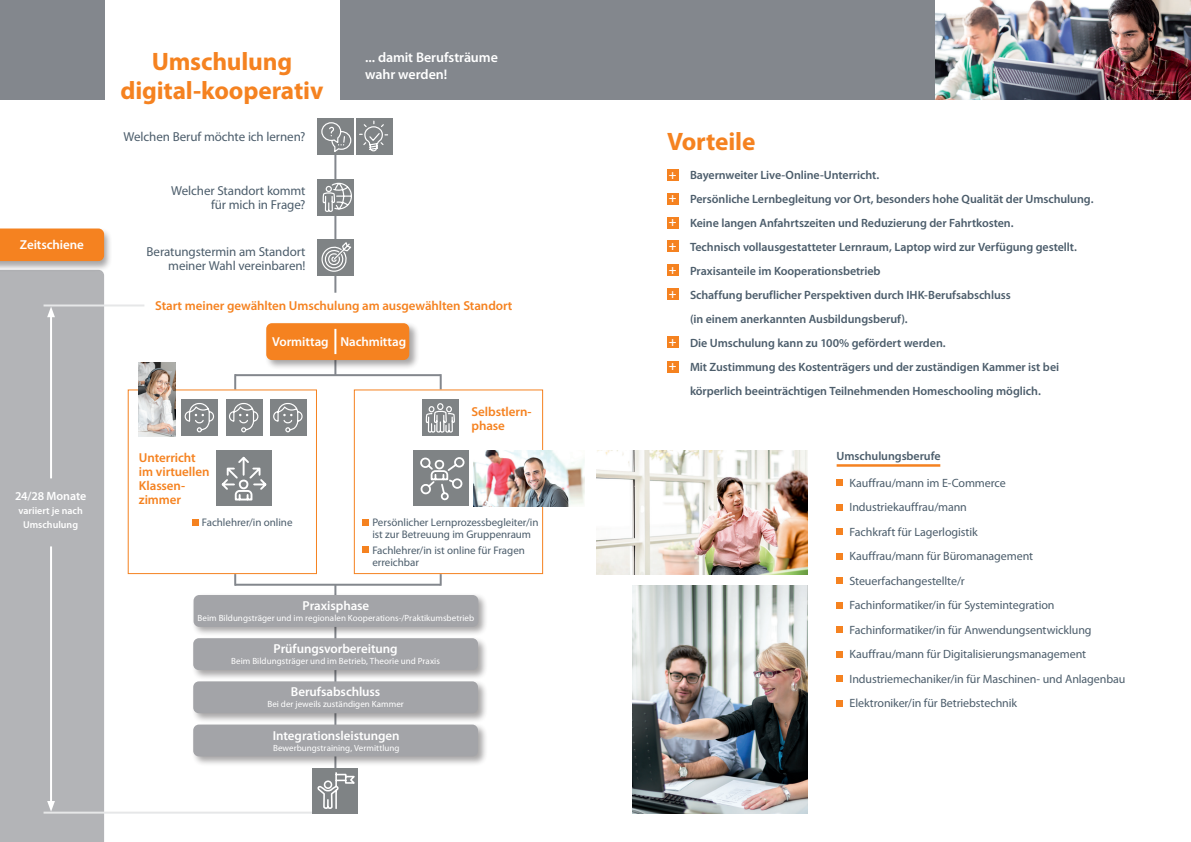
<style>
.page{position:relative;width:1191px;height:842px;background:#fff}
.page>*{position:absolute;margin:0;border:0;box-sizing:border-box;transform-origin:0 0}
.t1{font:700 25.3px/29px "Myriad Pro";letter-spacing:-.01em;color:#f58220;text-align:center}
.t2{font:600 14px/16.8px "Myriad Pro";letter-spacing:-.005em;color:#fff}
.t3{font:13px/14px "Myriad Pro";letter-spacing:-.005em;color:#4c5d6b;text-align:right}
.t4{font:600 13px "Myriad Pro";letter-spacing:-.005em;color:#fff}
.t5{font:600 13px/14px "Myriad Pro";letter-spacing:-.005em;color:#f58220}
.t6{font:600 12px/24px "Myriad Pro";letter-spacing:-.005em;color:#4c5d6b}
.t7{font:12px/24.5px "Myriad Pro";letter-spacing:-.01em;color:#4c5d6b}
.t8{font:600 12px "Myriad Pro";letter-spacing:-.01em;color:#fff}
.t9{font:11px/12px "Myriad Pro";letter-spacing:-.005em;color:#4c5d6b}
.t10{font:600 10px/14px "Myriad Pro";color:#fff;text-align:center}
.t11{font:9px "Myriad Pro";letter-spacing:.005em;color:#fff}
</style>
<div class="page">
<svg style="left:334px;top:586px;width:2px;height:7px"></svg>
<hr style="left:235px;top:584px;width:205px;height:2px;background:#83878d">
<svg style="left:234px;top:574px;width:2px;height:12px"></svg>
<svg style="left:440px;top:574px;width:2px;height:12px"></svg>
<hr style="left:235px;top:374px;width:205px;height:2px;background:#83878d">
<svg style="left:234px;top:374px;width:2px;height:15px"></svg>
<svg style="left:440px;top:374px;width:2px;height:15px"></svg>
<svg style="left:362px;top:519px;width:6px;height:6px"></svg>
<svg style="left:362px;top:547px;width:6px;height:6px"></svg>
<div style="left:354px;top:389px;width:189px;height:185px;border:1px solid #f58220"></div>
<div style="left:0;top:0;width:104px;height:99px;background:#83878d"></div>
<div style="left:340px;top:0;width:255px;height:99px;background:#83878d"></div>
<hr style="left:334px;top:155px;width:2px;height:138px;background:#83878d">
<div style="left:0;top:272px;width:104px;height:570px;background:#b3b4b7"></div>
<div style="left:0;top:227px;width:113px;height:45px;background:#231f20;opacity:.4"></div>
<div style="left:0;top:228px;width:104px;height:33px;background:#f58220"></div>
<svg style="left:317px;top:179px;width:37px;height:37px"></svg>
<div style="left:264px;top:321px;width:155px;height:49px;background:#231f20;opacity:.4"></div>
<div style="left:266px;top:323px;width:143px;height:37px;background:#f58220;border-radius:6px"></div>
<hr style="left:334px;top:329px;width:2px;height:25px;background:#fff">
<hr style="left:50px;top:313px;width:2px;height:165px;background:#fff">
<svg style="left:47px;top:306px;width:8px;height:11px"></svg>
<hr style="left:334px;top:625px;width:2px;height:154px;background:#83878d">
<div style="left:413px;top:451px;width:55px;height:55px;background:#7f8385"></div>
<svg style="left:420px;top:457px;width:45px;height:44px"></svg>
<svg style="left:317px;top:240px;width:37px;height:36px"></svg>
<div style="left:317px;top:118px;width:37px;height:37px;background:#7f8385"></div>
<svg style="left:321px;top:118px;width:72px;height:37px"></svg>
<div style="left:422px;top:399px;width:37px;height:37px;background:#7f8385"></div>
<svg style="left:425px;top:403px;width:30px;height:30px"></svg>
<hr style="left:50px;top:546px;width:2px;height:259px;background:#fff">
<svg style="left:47px;top:801px;width:8px;height:11px"></svg>
<hr style="left:44px;top:304px;width:100px;height:2px;background:#e6e7e8">
<div style="left:191px;top:636px;width:297px;height:44px;background:#231f20;opacity:.4"></div>
<div style="left:193px;top:638px;width:285px;height:32px;background:#a3a4a8;border-radius:6px"></div>
<div style="left:191px;top:679px;width:297px;height:44px;background:#231f20;opacity:.4"></div>
<div style="left:193px;top:681px;width:285px;height:32px;background:#a3a4a8;border-radius:6px"></div>
<div style="left:191px;top:723px;width:297px;height:43px;background:#231f20;opacity:.4"></div>
<div style="left:193px;top:724px;width:285px;height:32px;background:#a3a4a8;border-radius:6px"></div>
<img style="left:473px;top:451px;width:111px;height:55px">
<div style="left:128px;top:389px;width:189px;height:185px;border:1px solid #f58220"></div>
<svg style="left:216px;top:451px;width:56px;height:55px"></svg>
<div style="left:181px;top:399px;width:37px;height:37px;background:#7f8385"></div>
<svg style="left:184px;top:403px;width:31px;height:30px"></svg>
<div style="left:226px;top:399px;width:36px;height:37px;background:#7f8385"></div>
<svg style="left:229px;top:403px;width:30px;height:30px"></svg>
<div style="left:270px;top:399px;width:37px;height:37px;background:#7f8385"></div>
<svg style="left:273px;top:403px;width:30px;height:30px"></svg>
<svg style="left:192px;top:519px;width:6px;height:6px"></svg>
<img style="left:139px;top:362px;width:37px;height:74px">
<div style="left:192px;top:593px;width:296px;height:44px;background:#231f20;opacity:.4"></div>
<div style="left:194px;top:595px;width:284px;height:32px;background:#a3a4a8;border-radius:6px"></div>
<hr style="left:44px;top:812px;width:269px;height:2px;background:#e6e7e8">
<div style="left:313px;top:768px;width:45px;height:46px;background:#7f8385"></div>
<svg style="left:317px;top:772px;width:38px;height:37px"></svg>
<div style="left:595px;top:0;width:596px;height:99px;background:#83878d"></div>
<img style="left:935px;top:0;width:256px;height:99px">
<img style="left:632px;top:586px;width:176px;height:228px">
<div style="left:836px;top:479px;width:7px;height:7px;background:#f58220"></div>
<div style="left:836px;top:504px;width:7px;height:6px;background:#f58220"></div>
<div style="left:836px;top:528px;width:7px;height:7px;background:#f58220"></div>
<div style="left:836px;top:553px;width:7px;height:6px;background:#f58220"></div>
<div style="left:836px;top:577px;width:7px;height:7px;background:#f58220"></div>
<div style="left:836px;top:602px;width:7px;height:6px;background:#f58220"></div>
<div style="left:836px;top:626px;width:7px;height:7px;background:#f58220"></div>
<div style="left:836px;top:651px;width:7px;height:6px;background:#f58220"></div>
<div style="left:836px;top:675px;width:7px;height:7px;background:#f58220"></div>
<div style="left:836px;top:700px;width:7px;height:6px;background:#f58220"></div>
<hr style="left:836px;top:464px;width:104px;height:3px;background:#f58220">
<img style="left:596px;top:451px;width:212px;height:123px">
<div style="left:667px;top:361px;width:11px;height:11px;background:#f58220"></div>
<div style="left:667px;top:337px;width:11px;height:11px;background:#f58220"></div>
<div style="left:667px;top:289px;width:11px;height:11px;background:#f58220"></div>
<div style="left:667px;top:264px;width:11px;height:12px;background:#f58220"></div>
<div style="left:667px;top:240px;width:11px;height:12px;background:#f58220"></div>
<div style="left:667px;top:217px;width:11px;height:11px;background:#f58220"></div>
<div style="left:667px;top:193px;width:11px;height:11px;background:#f58220"></div>
<div style="left:667px;top:170px;width:11px;height:11px;background:#f58220"></div>
<p class="t4" style="left:20px;top:236px;width:66px">Zeitschiene</p>
<p class="t8" style="left:15px;top:488px;width:73px">24/28 Monate</p>
<p class="t10" style="left:18px;top:503px;width:66px">variiert je nach<br>Umschulung</p>
<h1 class="t1" style="left:121px;top:46px;width:204px">Umschulung digital-kooperativ</h1>
<p class="t2" style="left:365px;top:48px;width:134px">... damit Berufsträume wahr werden!</p>
<p class="t3" style="left:124px;top:130px;width:183px">Welchen Beruf möchte ich lernen?</p>
<p class="t3" style="left:171px;top:184px;width:136px">Welcher Standort kommt für mich in Frage?</p>
<p class="t3" style="left:147px;top:244px;width:160px">Beratungstermin am Standort meiner Wahl vereinbaren!</p>
<p class="t5" style="left:155px;top:298px;width:359px">Start meiner gewählten Umschulung am ausgewählten Standort</p>
<p class="t5" style="left:139px;top:451px;width:72px">Unterricht im virtuellen<br>Klassen&shy;zimmer</p>
<p class="t4" style="left:272px;top:334px;width:135px">Vormittag Nachmittag</p>
<p class="t5" style="left:471px;top:404px;width:62px">Selbstlern&shy;phase</p>
<p class="t9" style="left:202px;top:517px;width:92px">Fachlehrer/in online</p>
<p class="t9" style="left:372px;top:517px;width:168px">Persönlicher Lernprozessbegleiter/in ist zur Betreuung im Gruppenraum</p>
<p class="t9" style="left:372px;top:544px;width:154px">Fachlehrer/in ist online für Fragen erreichbar</p>
<p class="t4" style="left:303px;top:598px;width:68px">Praxisphase</p>
<p class="t11" style="left:198px;top:613px;width:278px">Beim Bildungsträger und im regionalen Kooperations-/Praktikumsbetrieb</p>
<p class="t4" style="left:274px;top:641px;width:125px">Prüfungsvorbereitung</p>
<p class="t11" style="left:231px;top:656px;width:210px">Beim Bildungsträger und im Betrieb, Theorie und Praxis</p>
<p class="t4" style="left:291px;top:684px;width:91px">Berufsabschluss</p>
<p class="t11" style="left:267px;top:699px;width:138px">Bei der jeweils zuständigen Kammer</p>
<p class="t4" style="left:273px;top:727px;width:128px">Integrationsleistungen</p>
<p class="t11" style="left:273px;top:742px;width:128px">Bewerbungstraining, Vermittlung</p>
<h1 class="t1" style="left:667px;top:126px;width:90px">Vorteile</h1>
<p class="t6" style="left:690px;top:163px;width:405px">Bayernweiter Live-Online-Unterricht.<br>Persönliche Lernbegleitung vor Ort, besonders hohe Qualität der Umschulung.<br>Keine langen Anfahrtszeiten und Reduzierung der Fahrtkosten.<br>Technisch vollausgestatteter Lernraum, Laptop wird zur Verfügung gestellt.<br>Praxisanteile im Kooperationsbetrieb<br>Schaffung beruflicher Perspektiven durch IHK-Berufsabschluss<br>(in einem anerkannten Ausbildungsberuf).<br>Die Umschulung kann zu 100% gefördert werden.<br>Mit Zustimmung des Kostenträgers und der zuständigen Kammer ist bei körperlich beeinträchtigen Teilnehmenden Homeschooling möglich.</p>
<p class="t4" style="left:669px;top:166px;width:9px">+</p>
<p class="t4" style="left:669px;top:189px;width:9px">+</p>
<p class="t4" style="left:669px;top:214px;width:9px">+</p>
<p class="t4" style="left:669px;top:237px;width:9px">+</p>
<p class="t4" style="left:669px;top:261px;width:9px">+</p>
<p class="t4" style="left:669px;top:285px;width:9px">+</p>
<p class="t4" style="left:669px;top:333px;width:9px">+</p>
<p class="t4" style="left:669px;top:357px;width:9px">+</p>
<p class="t6" style="left:836px;top:443px;width:106px">Umschulungsberufe</p>
<p class="t7" style="left:849px;top:470px;width:277px">Kauffrau/mann im E-Commerce Industriekauffrau/mann<br>Fachkraft für Lagerlogistik<br>Kauffrau/mann für Büromanagement Steuerfachangestellte/r<br>Fachinformatiker/in für Systemintegration Fachinformatiker/in für Anwendungsentwicklung Kauffrau/mann für Digitalisierungsmanagement Industriemechaniker/in für Maschinen- und Anlagenbau Elektroniker/in für Betriebstechnik</p>
</div>
